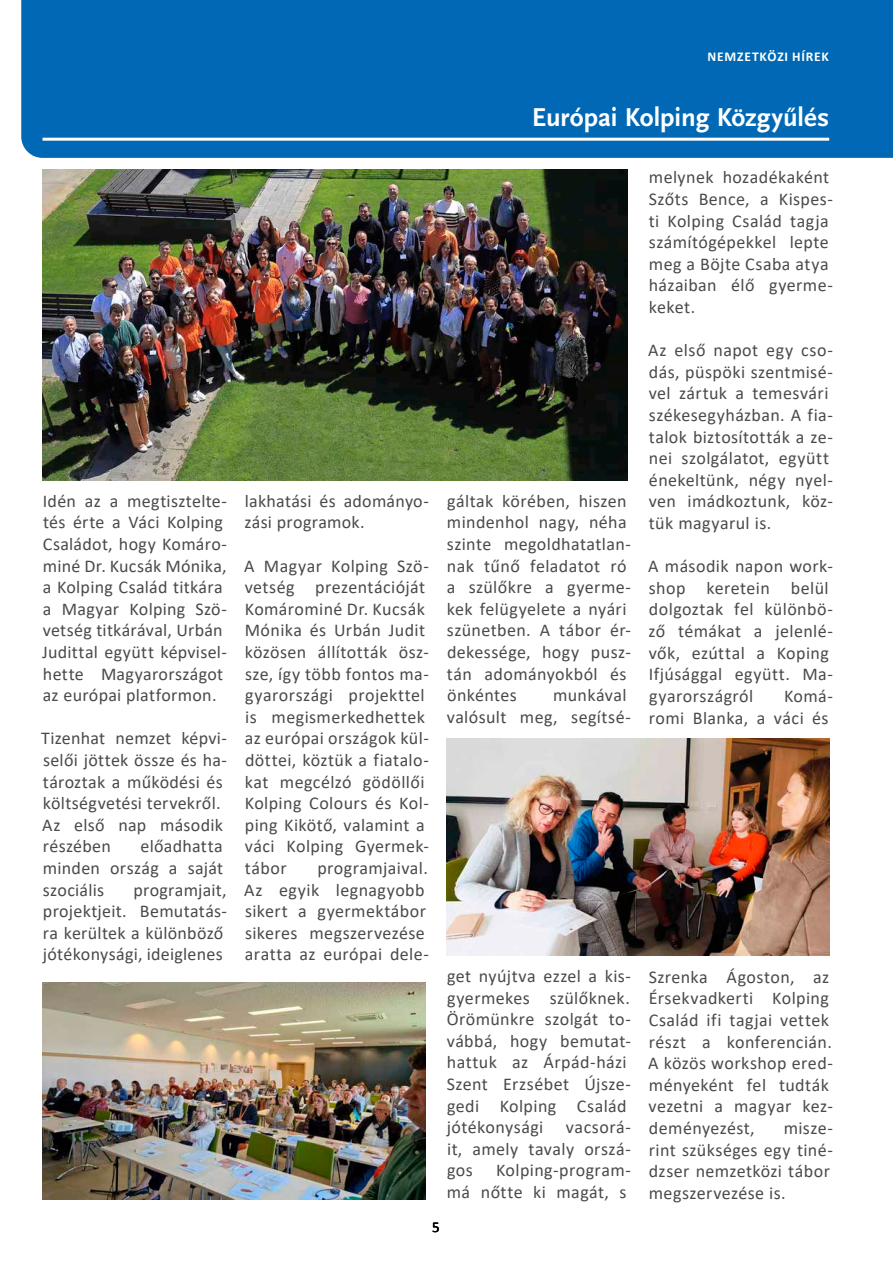
<style>
.page{position:relative;width:893px;height:1263px;background:#fff}
.page>*{position:absolute;margin:0;border:0;box-sizing:border-box;transform-origin:0 0}
.t1{font:700 27px "Scala Sans Pro";color:#fff}
.t2{font:18px/21.6px "Calibri";letter-spacing:.02em;color:#4a4a49}
.t3{font:15px "Calibri";color:#000}
.t4{font:700 13.5px "Calibri";letter-spacing:.06em;color:#fff}
</style>
<div class="page">
<div style="left:21px;top:0;width:872px;height:158px;background:#0068b4"></div>
<hr style="left:43px;top:138px;width:786px;height:3px;background:#fff">
<img style="left:43px;top:170px;width:584px;height:310px">
<img style="left:43px;top:982px;width:382px;height:217px">
<img style="left:446px;top:739px;width:383px;height:217px">
<p class="t2" style="left:42px;top:490px;width:186px">Idén az a megtisztelte&shy;tés érte a Váci Kolping<br>Családot, hogy Komáro&shy;miné Dr. Kucsák Mónika, a Kolping Család titkára a Magyar Kolping Szö&shy;vetség titkárával, Urbán<br>Judittal együtt képvisel&shy;hette Magyarországot az európai platformon.</p>
<p class="t2" style="left:41px;top:727px;width:187px">Tizenhat nemzet képvi&shy;selői jöttek össze és ha&shy;tároztak a működési és költségvetési tervekről.<br>Az első nap második részében</p>
<p class="t2" style="left:43px;top:835px;width:182px;text-align:justify;text-indent:97px">előadhatta minden ország a saját szociális</p>
<p class="t2" style="left:43px;top:878px;width:186px;text-indent:90px">programjait, projektjeit. Bemutatás&shy;ra kerültek a különböző jótékonysági, ideiglenes</p>
<p class="t4" style="left:708px;top:47px;width:123px">NEMZETKÖZI HÍREK</p>
<p class="t2" style="left:244px;top:490px;width:186px">lakhatási és adományo&shy;zási programok.</p>
<p class="t2" style="left:244px;top:554px;width:186px">A Magyar Kolping Szö&shy;vetség prezentációját<br>Komárominé Dr. Kucsák<br>Mónika és Urbán Judit közösen állították ös - sze, így több fontos ma&shy;gyarországi projekttel is megismerkedhettek az európai országok kül&shy;döttei, köztük a fiatalo&shy;kat megcélzó gödöllői<br>Kolping Colours és Kol&shy;ping Kikötő, valamint a váci Kolping Gyermek&shy;tábor</p>
<p class="t2" style="left:244px;top:857px;width:186px;text-indent:73px">programjaival.<br>Az egyik legnagyobb sikert a gyermektábor sikeres megszervezése aratta az európai dele-</p>
<h1 class="t1" style="left:532px;top:101px;width:299px">Európai Kolping Közgyűlés</h1>
<p class="t2" style="left:447px;top:490px;width:186px">gáltak körében, hiszen mindenhol nagy, néha szinte megoldhatatlan&shy;nak tűnő feladatot ró a szülőkre a gyerme&shy;kek felügyelete a nyári szünetben. A tábor ér&shy;dekessége, hogy pusz&shy;tán adományokból és önkéntes</p>
<p class="t2" style="left:447px;top:684px;width:186px;text-align:right">munkával<br>valósult meg, segítsé-</p>
<p class="t2" style="left:649px;top:166px;width:186px">melynek hozadékaként<br>Szőts Bence, a Kispes&shy;ti Kolping Család tagja számítógépekkel lepte meg a Böjte Csaba atya házaiban élő gyerme&shy;keket.</p>
<p class="t2" style="left:648px;top:339px;width:186px">Az első napot egy cso&shy;dás, püspöki szentmisé&shy;vel zártuk a temesvári székesegyházban. A fia&shy;talok biztosították a ze&shy;nei szolgálatot, együtt énekeltünk, négy nyel&shy;ven imádkoztunk, köz&shy;tük magyarul is.</p>
<p class="t2" style="left:648px;top:555px;width:186px">A második napon work&shy;shop keretein belül dolgoztak fel különbö&shy;ző témákat a jelenlé&shy;vők, ezúttal a Koping<br>Ifjúsággal együtt. Ma&shy;gyarországról</p>
<p class="t2" style="left:649px;top:685px;width:186px;text-align:right">Komá-<br>romi Blanka, a váci és</p>
<p class="t2" style="left:447px;top:965px;width:186px">get nyújtva ezzel a kis&shy;gyermekes szülőknek.<br>Örömünkre szolgát to&shy;vábbá, hogy bemutat&shy;hattuk az Árpád-házi<br>Szent Erzsébet Újsze&shy;gedi Kolping Család jótékonysági</p>
<p class="t2" style="left:447px;top:1116px;width:185px;text-align:justify;text-indent:119px">vacsorá&shy;it, amely tavaly orszá&shy;gos</p>
<p class="t2" style="left:447px;top:1159px;width:186px;text-align:right">Kolping-program-<br>má nőtte ki magát, s</p>
<p class="t2" style="left:648px;top:965px;width:186px">Szrenka Ágoston, az<br>Érsekvadkerti Kolping<br>Család ifi tagjai vettek részt a konferencián.<br>A közös workshop ered&shy;ményeként fel tudták vezetni a magyar kez&shy;deményezést,</p>
<p class="t2" style="left:649px;top:1117px;width:186px;text-indent:135px">misze&shy;rint szükséges egy tiné&shy;dzser nemzetközi tábor megszervezése is.</p>
<p class="t3" style="left:432px;top:1216px;width:9px">5</p>
</div>
